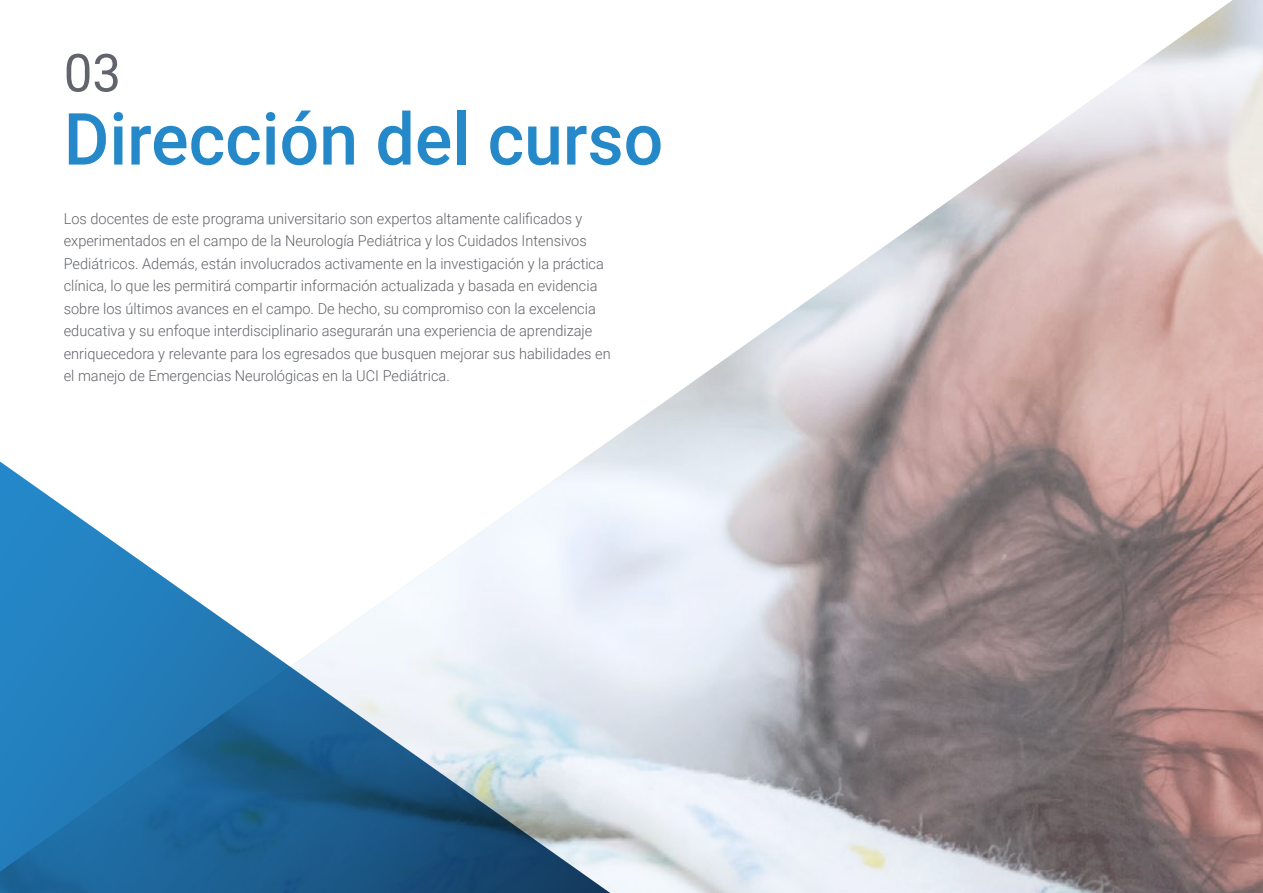
<style>
.page{position:relative;width:1263px;height:893px;background:#fff}
.page>*{position:absolute;margin:0;border:0;box-sizing:border-box;transform-origin:0 0}
.t1{font:500 72px "Roboto";color:#2488c9}
.t2{font:52.5px "Roboto";color:#61646a}
.t3{font:300 15px/22.5px "Roboto";color:#61646a}
</style>
<div class="page">
<img style="left:602px;top:0;width:661px;height:893px">
<svg style="left:0;top:446px;width:640px;height:447px"></svg>
<h2 class="t2" style="left:64px;top:36px;width:59px">03</h2>
<h1 class="t1" style="left:64px;top:89px;width:601px">Dirección del curso</h1>
<p class="t3" style="left:64px;top:207px;width:548px">Los docentes de este programa universitario son expertos altamente calificados y experimentados en el campo de la Neurología Pediátrica y los Cuidados Intensivos Pediátricos. Además, están involucrados activamente en la investigación y la práctica clínica, lo que les permitirá compartir información actualizada y basada en evidencia sobre los últimos avances en el campo. De hecho, su compromiso con la excelencia educativa y su enfoque interdisciplinario asegurarán una experiencia de aprendizaje enriquecedora y relevante para los egresados que busquen mejorar sus habilidades en el manejo de Emergencias Neurológicas en la UCI Pediátrica.</p>
</div>
